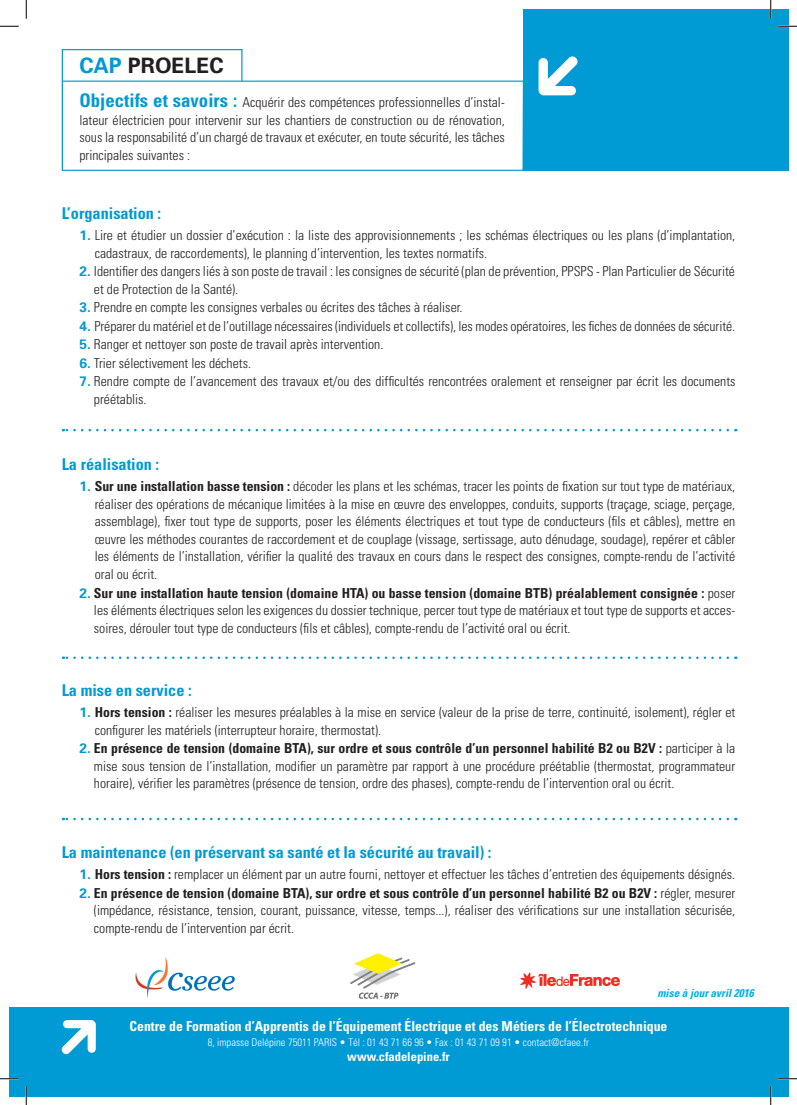
<style>
.page{position:relative;width:797px;height:1105px;background:#fff}
.page>*{position:absolute;margin:0;border:0;box-sizing:border-box;transform-origin:0 0}
.t1{font:700 21.25px "Univers";color:#231f20}
.t2{font:700 condensed 16.25px "Univers";color:#009ad5}
.t3{font:300 condensed 13.75px/17.5px "Univers";color:#231f20;text-align:justify}
.t4{font:700 condensed 13.75px "Univers";color:#fff}
.t5{font:700 condensed 12.5px "Univers";color:#fff}
.t6{font:italic 700 condensed 11.25px "Univers LT Std";color:#01ade7}
.t7{font:300 condensed 10.62px "Univers";color:#fff}
.s1{color:#009ad5}
.s2{font-weight:700;font-size:18.75px;color:#009ad5}
.s3{font-weight:700;font-stretch:normal;color:#009ad5}
.s4{font-weight:700}
</style>
<div class="page">
<div style="left:522px;top:9px;width:266px;height:161px;background:#009ad5"></div>
<div style="left:62px;top:81px;width:462px;height:90px;border:1px solid #009ad5"></div>
<div style="left:9px;top:1007px;width:779px;height:89px;background:#009ad5"></div>
<svg style="left:538px;top:56px;width:39px;height:39px"></svg>
<svg style="left:62px;top:1020px;width:34px;height:34px"></svg>
<svg style="left:63px;top:429px;width:664px;height:2px"></svg>
<svg style="left:63px;top:656px;width:664px;height:3px"></svg>
<svg style="left:63px;top:818px;width:664px;height:2px"></svg>
<div style="left:62px;top:49px;width:180px;height:32px;border:1px solid #009ad5"></div>
<svg style="left:0;top:25px;width:19px;height:2px"></svg>
<svg style="left:778px;top:25px;width:19px;height:2px"></svg>
<svg style="left:0;top:1078px;width:19px;height:1px"></svg>
<svg style="left:778px;top:1078px;width:19px;height:1px"></svg>
<svg style="left:25px;top:0;width:2px;height:19px"></svg>
<svg style="left:25px;top:1086px;width:2px;height:19px"></svg>
<svg style="left:770px;top:0;width:1px;height:19px"></svg>
<svg style="left:770px;top:1086px;width:1px;height:19px"></svg>
<img style="left:135px;top:953px;width:485px;height:46px">
<h1 class="t1" style="left:79px;top:53px;width:146px"><span class="s1">CAP</span> PROELEC</h1>
<p class="t3" style="left:79px;top:94px;width:427px"><span class="s2">Objectifs et savoirs :</span> Acquérir des compétences professionnelles d’instal&shy;lateur électricien pour intervenir sur les chantiers de construction ou de rénovation, sous la responsabilité d’un chargé de travaux et exécuter, en toute sécurité, les tâches principales suivantes :</p>
<p class="t2" style="left:62px;top:203px;width:101px">L’organisation :</p>
<p class="t3" style="left:95px;top:226px;width:642px;text-indent:-15px"><span class="s3">1.</span> Lire et étudier un dossier d’exécution : la liste des approvisionnements ; les schémas électriques ou les plans (d’implantation, cadastraux, de raccordements), le planning d’intervention, les textes normatifs.</p>
<p class="t3" style="left:94px;top:262px;width:642px;text-indent:-15px"><span class="s3">2.</span> Identifier des dangers liés à son poste de travail : les consignes de sécurité (plan de prévention, PPSPS - Plan Particulier de Sécurité et de Protection de la Santé).</p>
<p class="t3" style="left:79px;top:299px;width:385px"><span class="s3">3.</span> Prendre en compte les consignes verbales ou écrites des tâches à réaliser.</p>
<p class="t3" style="left:79px;top:317px;width:657px"><span class="s3">4.</span> Préparer du matériel et de l’outillage nécessaires (individuels et collectifs), les modes opératoires, les fiches de données de sécurité.</p>
<p class="t3" style="left:79px;top:336px;width:305px"><span class="s3">5.</span> Ranger et nettoyer son poste de travail après intervention.</p>
<p class="t3" style="left:79px;top:354px;width:173px"><span class="s3">6.</span> Trier sélectivement les déchets.</p>
<p class="t3" style="left:94px;top:373px;width:643px;text-indent:-15px"><span class="s3">7.</span> Rendre compte de l’avancement des travaux et/ou des difficultés rencontrées oralement et renseigner par écrit les documents préétablis.</p>
<p class="t2" style="left:62px;top:455px;width:99px">La réalisation :</p>
<p class="t3" style="left:95px;top:478px;width:642px;text-indent:-15px"><span class="s3">1.</span> <span class="s4">Sur une installation basse tension :</span> décoder les plans et les schémas, tracer les points de fixation sur tout type de matériaux, réaliser des opérations de mécanique limitées à la mise en œuvre des enveloppes, conduits, supports (traçage, sciage, perçage, assemblage), fixer tout type de supports, poser les éléments électriques et tout type de conducteurs (fils et câbles), mettre en œuvre les méthodes courantes de raccordement et de couplage (vissage, sertissage, auto dénudage, soudage), repérer et câbler les éléments de l’installation, vérifier la qualité des travaux en cours dans le respect des consignes, compte-rendu de l’activité oral ou écrit.</p>
<p class="t3" style="left:94px;top:584px;width:642px;text-indent:-15px"><span class="s3">2.</span> <span class="s4">Sur une installation haute tension (domaine HTA) ou basse tension (domaine BTB) préalablement consignée :</span> poser les éléments électriques selon les exigences du dossier technique, percer tout type de matériaux et tout type de supports et acces&shy;soires, dérouler tout type de conducteurs (fils et câbles), compte-rendu de l’activité oral ou écrit.</p>
<p class="t2" style="left:62px;top:680px;width:131px">La mise en service :</p>
<p class="t3" style="left:95px;top:704px;width:642px;text-indent:-15px"><span class="s3">1.</span> <span class="s4">Hors tension :</span> réaliser les mesures préalables à la mise en service (valeur de la prise de terre, continuité, isolement), régler et configurer les matériels (interrupteur horaire, thermostat).</p>
<p class="t3" style="left:94px;top:740px;width:643px;text-indent:-15px"><span class="s3">2.</span> <span class="s4">En présence de tension (domaine BTA), sur ordre et sous contrôle d’un personnel habilité B2 ou B2V :</span> participer à la mise sous tension de l’installation, modifier un paramètre par rapport à une procédure préétablie (thermostat, programmateur horaire), vérifier les paramètres (présence de tension, ordre des phases), compte-rendu de l’intervention oral ou écrit.</p>
<p class="t2" style="left:62px;top:843px;width:431px">La maintenance (en préservant sa santé et la sécurité au travail) :</p>
<p class="t3" style="left:79px;top:866px;width:657px"><span class="s3">1.</span> <span class="s4">Hors tension :</span> remplacer un élément par un autre fourni, nettoyer et effectuer les tâches d’entretien des équipements désignés.</p>
<p class="t3" style="left:94px;top:884px;width:643px;text-indent:-15px"><span class="s3">2.</span> <span class="s4">En présence de tension (domaine BTA), sur ordre et sous contrôle d’un personnel habilité B2 ou B2V :</span> régler, mesurer (impédance, résistance, tension, courant, puissance, vitesse, temps...), réaliser des vérifications sur une installation sécurisée, compte-rendu de l’intervention par écrit.</p>
<p class="t6" style="left:657px;top:986px;width:98px">mise à jour avril 2016</p>
<p class="t4" style="left:129px;top:1018px;width:539px">Centre de Formation d’Apprentis de l’Équipement Électrique et des Métiers de l’Électrotechnique</p>
<p class="t7" style="left:208px;top:1036px;width:383px">8, impasse Delépine 75011 PARIS • Tél : 01 43 71 66 96 • Fax : 01 43 71 09 91 • contact@cfaee.fr</p>
<p class="t5" style="left:347px;top:1049px;width:104px">www.cfadelepine.fr</p>
</div>
